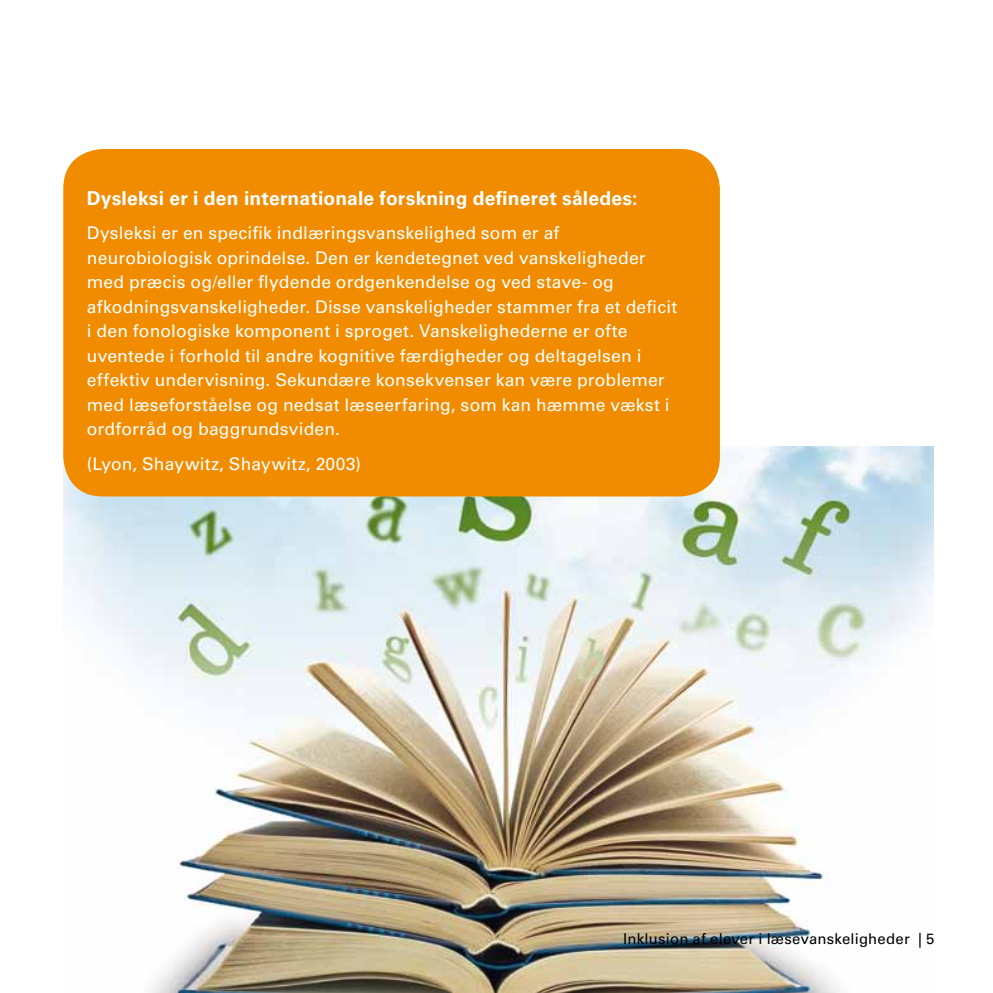
<style>
.page{position:relative;width:993px;height:993px;background:#fff}
.page>*{position:absolute;margin:0;border:0;box-sizing:border-box;transform-origin:0 0}
.t1{font:700 19.25px "Univers LT Std";letter-spacing:.01em;color:#fff}
.t2{font:17.5px/24.5px "Univers LT Std";letter-spacing:.01em;color:#fff}
.t3{font:14.88px "Univers LT Std";letter-spacing:.015em;color:#000}
</style>
<div class="page">
<img style="left:63px;top:446px;width:870px;height:546px">
<div style="left:63px;top:149px;width:656px;height:347px;background:#f18c00;border-radius:40px"></div>
<p class="t1" style="left:87px;top:186px;width:552px">Dysleksi er i den internationale forskning defineret således:</p>
<p class="t2" style="left:87px;top:220px;width:591px">Dysleksi er en specifik indlæringsvanskelighed som er af neurobiologisk oprindelse. Den er kendetegnet ved vanskeligheder med præcis og/eller flydende ordgenkendelse og ved stave- og afkodningsvanskeligheder. Disse vanskeligheder stammer fra et deficit i den fonologiske komponent i sproget. Vanskelighederne er ofte uventede i forhold til andre kognitive færdigheder og deltagelsen i effektiv undervisning. Sekundære konsekvenser kan være problemer med læseforståelse og nedsat læseerfaring, som kan hæmme vækst i ordforråd og baggrundsviden.</p>
<p class="t2" style="left:87px;top:451px;width:276px">(Lyon, Shaywitz, Shaywitz, 2003)</p>
<p class="t3" style="left:623px;top:929px;width:312px">Inklusion af elever i læsevanskeligheder | 5</p>
</div>
